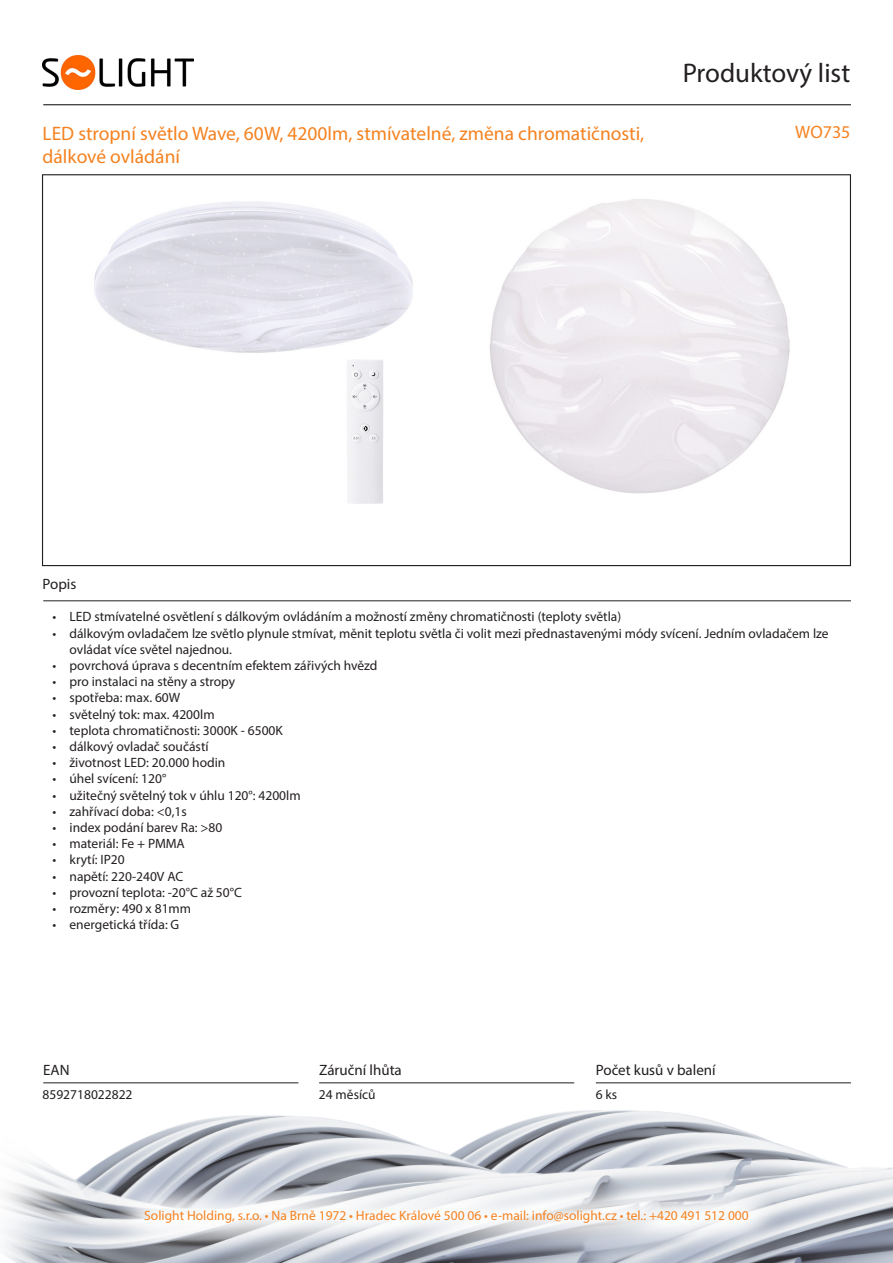
<style>
.page{position:relative;width:893px;height:1263px;background:#fff}
.page>*{position:absolute;margin:0;border:0;box-sizing:border-box;transform-origin:0 0}
.t1{font:27px "Myriad Pro";color:#231f20}
.t2{font:19.5px "Myriad Pro";color:#f58220}
.Kód_produktu{font:18px "Myriad Pro";color:#f58220}
.t3{font:15px "Myriad Pro";color:#231f20}
.t4{font:13.5px/16.2px "Myriad Pro";color:#231f20}
.t5{font:13.5px "Myriad Pro";color:#f58220}
</style>
<div class="page">
<img style="left:3px;top:1082px;width:890px;height:181px">
<hr style="left:43px;top:104px;width:808px;height:1px;background:#231f20">
<hr style="left:43px;top:600px;width:808px;height:1px;background:#231f20">
<hr style="left:596px;top:1082px;width:255px;height:1px;background:#231f20">
<hr style="left:319px;top:1082px;width:255px;height:1px;background:#231f20">
<hr style="left:43px;top:1082px;width:255px;height:1px;background:#231f20">
<svg style="left:109px;top:1175px;width:674px;height:83px"></svg>
<img style="left:43px;top:55px;width:150px;height:34px">
<img style="left:94px;top:201px;width:319px;height:303px">
<img style="left:490px;top:199px;width:300px;height:295px">
<h1 class="t1" style="left:683px;top:56px;width:169px">Produktový list</h1>
<p class="t2" style="left:43px;top:121px;width:603px">LED stropní světlo Wave, 60W, 4200lm, stmívatelné, změna chromatičnosti,</p>
<p class="Kód_produktu" style="left:795px;top:121px;width:57px">WO735</p>
<p class="t2" style="left:43px;top:145px;width:139px">dálkové ovládání</p>
<p class="t3" style="left:43px;top:575px;width:35px">Popis</p>
<p class="t4" style="left:53px;top:609px;width:570px">• LED stmívatelné osvětlení s dálkovým ovládáním a možností změny chromatičnosti (teploty světla)</p>
<p class="t4" style="left:70px;top:625px;width:761px;text-indent:-17px">• dálkovým ovladačem lze světlo plynule stmívat, měnit teplotu světla či volit mezi přednastavenými módy svícení. Jedním ovladačem lze ovládat více světel najednou.</p>
<p class="t4" style="left:53px;top:657px;width:326px">• povrchová úprava s decentním efektem zářivých hvězd</p>
<p class="t4" style="left:53px;top:673px;width:184px">• pro instalaci na stěny a stropy</p>
<p class="t4" style="left:53px;top:690px;width:129px">• spotřeba: max. 60W</p>
<p class="t4" style="left:53px;top:706px;width:164px">• světelný tok: max. 4200lm</p>
<p class="t4" style="left:53px;top:722px;width:232px">• teplota chromatičnosti: 3000K - 6500K</p>
<p class="t4" style="left:53px;top:738px;width:158px">• dálkový ovladač součástí</p>
<p class="t4" style="left:53px;top:754px;width:174px">• životnost LED: 20.000 hodin</p>
<p class="t4" style="left:53px;top:771px;width:115px">• úhel svícení: 120°</p>
<p class="t4" style="left:53px;top:787px;width:250px">• užitečný světelný tok v úhlu 120°: 4200lm</p>
<p class="t4" style="left:53px;top:803px;width:136px">• zahřívací doba: &lt;0,1s</p>
<p class="t4" style="left:53px;top:819px;width:171px">• index podání barev Ra: &gt;80</p>
<p class="t4" style="left:53px;top:835px;width:134px">• materiál: Fe + PMMA</p>
<p class="t4" style="left:53px;top:852px;width:74px">• krytí: IP20</p>
<p class="t4" style="left:53px;top:868px;width:132px">• napětí: 220-240V AC</p>
<p class="t4" style="left:53px;top:884px;width:191px">• provozní teplota: -20°C až 50°C</p>
<p class="t4" style="left:53px;top:900px;width:140px">• rozměry: 490 x 81mm</p>
<p class="t4" style="left:53px;top:916px;width:128px">• energetická třída: G</p>
<p class="t3" style="left:43px;top:1060px;width:28px">EAN</p>
<p class="t3" style="left:319px;top:1060px;width:84px">Záruční lhůta</p>
<p class="t3" style="left:596px;top:1060px;width:121px">Počet kusů v balení</p>
<p class="t4" style="left:43px;top:1086px;width:92px">8592718022822</p>
<p class="t4" style="left:319px;top:1086px;width:58px">24 měsíců</p>
<p class="t4" style="left:596px;top:1086px;width:23px">6 ks</p>
<p class="t5" style="left:144px;top:1207px;width:606px">Solight Holding, s.r.o. • Na Brně 1972 • Hradec Králové 500 06 • e-mail: info@solight.cz • tel.: +420 491 512 000</p>
</div>
